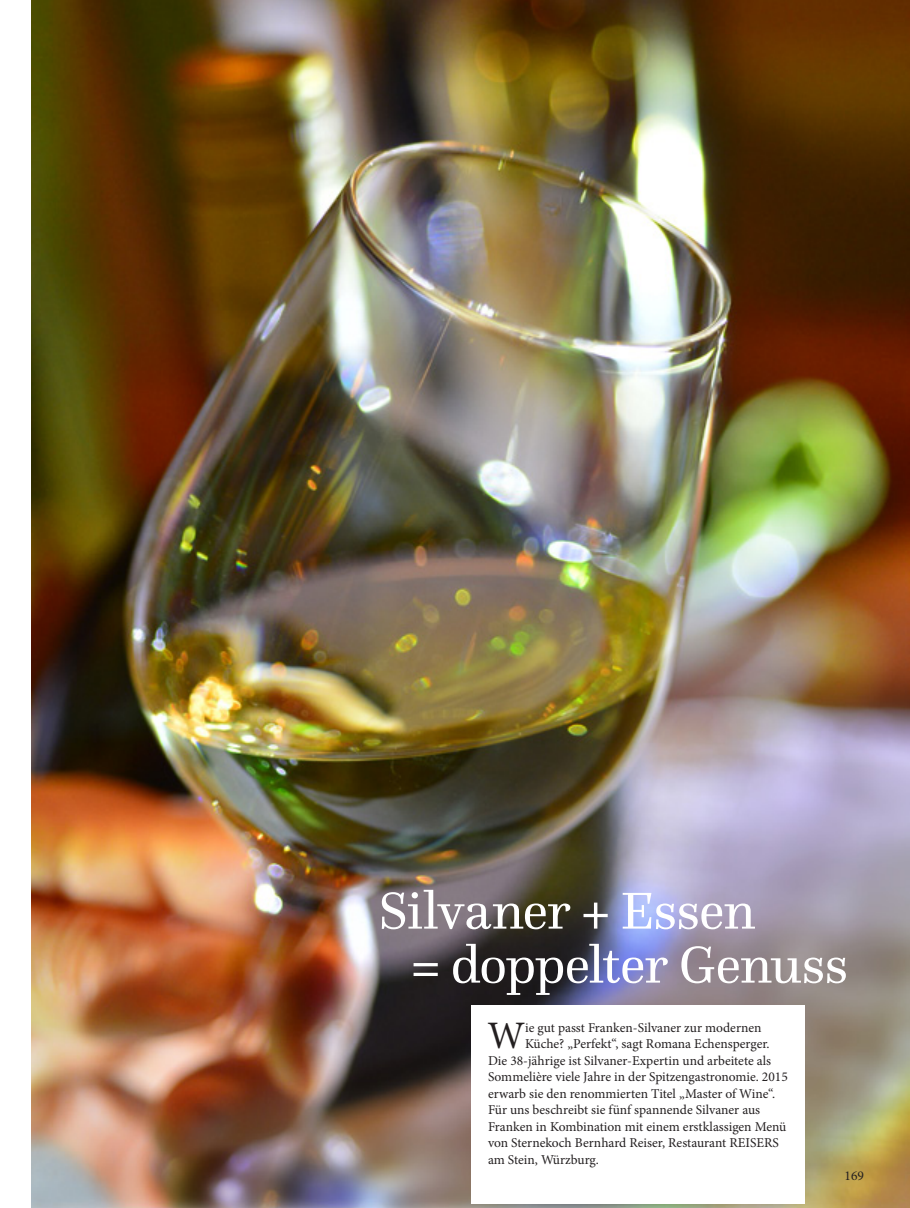
<style>
.page{position:relative;width:910px;height:1208px;background:#fff}
.page>*{position:absolute;margin:0;border:0;box-sizing:border-box;transform-origin:0 0}
.t1{font:54px/54px "Questa";letter-spacing:-.02em;color:#fff}
.t2{font:38.85px "Minion Pro";color:#231f20}
.t3{font:13.5px "Minion Pro";color:#231f20}
</style>
<div class="page">
<img style="left:31px;top:0;width:878px;height:1208px">
<div style="left:471px;top:1006px;width:334px;height:198px;background:#fff"></div>
<h1 class="t1" style="left:411px;top:883px;width:439px;text-indent:-33px">Silvaner + Essen<br>= doppelter Genuss</h1>
<h2 class="t2" style="left:487px;top:1010px;width:39px">W</h2>
<p class="t3" style="left:525px;top:1018px;width:238px">ie gut passt Franken-Silvaner zur modernen</p>
<p class="t3" style="left:525px;top:1035px;width:246px">Küche? „Perfekt“, sagt Romana Echensperger.</p>
<p class="t3" style="left:488px;top:1051px;width:285px">Die 38-jährige ist Silvaner-Expertin und arbeitete als</p>
<p class="t3" style="left:488px;top:1068px;width:301px">Sommelière viele Jahre in der Spitzengastronomie. 2015</p>
<p class="t3" style="left:488px;top:1084px;width:289px">erwarb sie den renommierten Titel „Master of Wine“.</p>
<p class="t3" style="left:488px;top:1101px;width:274px">Für uns beschreibt sie fünf spannende Silvaner aus</p>
<p class="t3" style="left:488px;top:1117px;width:300px">Franken in Kombination mit einem erstklassigen Menü</p>
<p class="t3" style="left:488px;top:1134px;width:292px">von Sternekoch Bernhard Reiser, Restaurant REISERS</p>
<p class="t3" style="left:488px;top:1150px;width:113px">am Stein, Würzburg.</p>
<p class="t3" style="left:844px;top:1167px;width:21px">169</p>
</div>
